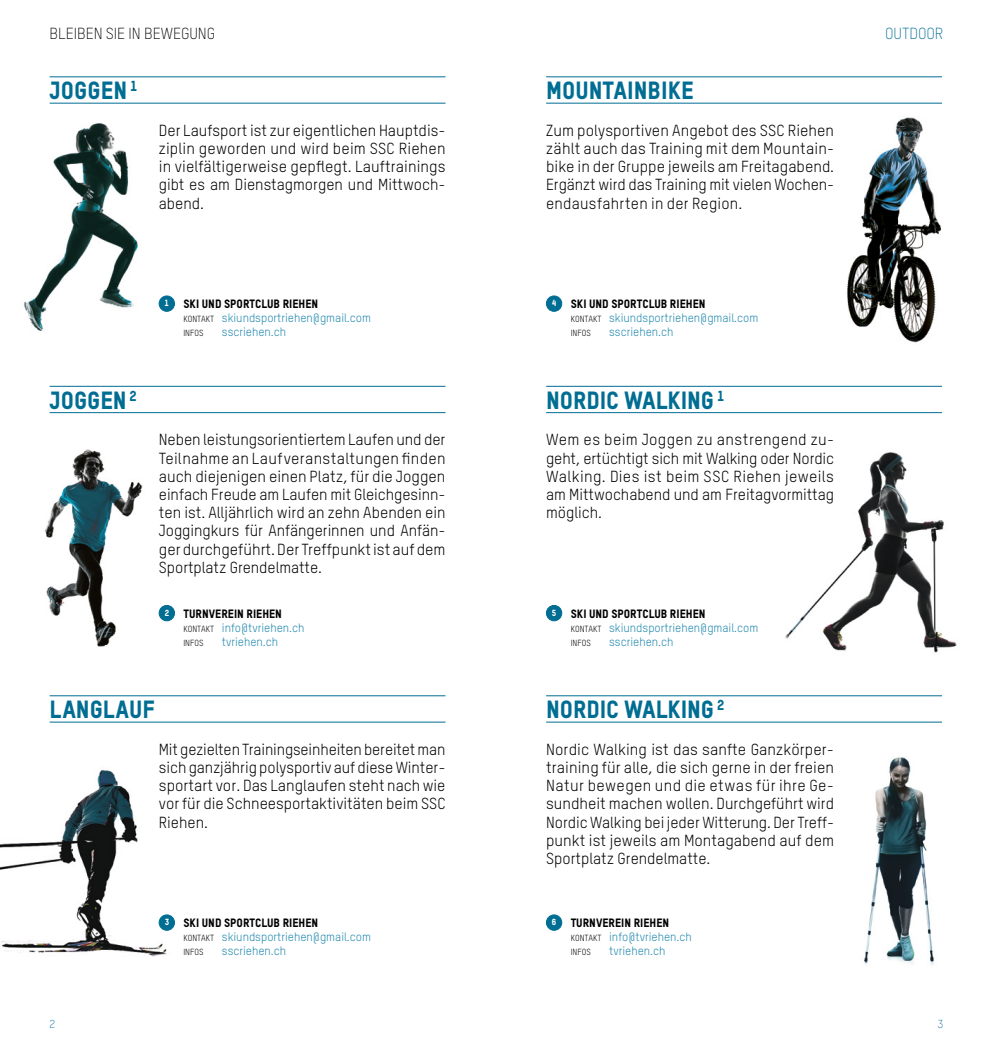
<style>
.page{position:relative;width:993px;height:1042px;background:#fff}
.page>*{position:absolute;margin:0;border:0;box-sizing:border-box;transform-origin:0 0}
.titel{font:24.5px "TSTAR Headline";letter-spacing:-.005em;color:#006d93}
.lauftext{font:15.75px/18.2px "TSTAR";color:#000;text-align:justify}
.t1{font:300 15.75px "TSTAR";letter-spacing:-.005em;color:#000}
.t2{font:300 15.75px "TSTAR";letter-spacing:-.005em;color:#006d93}
.adresse{font:11.9px "TSTAR";color:#2188ae}
.adresse-2{font:11.9px "TSTAR Headline";color:#000}
.t3{font:300 11.38px "TSTAR";color:#006d93}
.adresse-3{font:8.75px "TSTAR";color:#000}
.adresse-4{font:8.75px "TSTAR Headline";color:#fff}
.s1{font-size:8.75px;color:#000}
</style>
<div class="page">
<img style="left:847px;top:117px;width:94px;height:226px">
<img style="left:814px;top:721px;width:128px;height:245px">
<img style="left:785px;top:452px;width:172px;height:201px">
<img style="left:24px;top:123px;width:146px;height:208px">
<img style="left:44px;top:449px;width:127px;height:198px">
<img style="left:0;top:769px;width:175px;height:188px">
<hr style="left:546px;top:77px;width:395px;height:1px;background:#006d93">
<hr style="left:546px;top:103px;width:395px;height:1px;background:#006d93">
<hr style="left:546px;top:386px;width:395px;height:1px;background:#006d93">
<hr style="left:546px;top:412px;width:395px;height:1px;background:#006d93">
<hr style="left:546px;top:695px;width:395px;height:1px;background:#006d93">
<hr style="left:546px;top:722px;width:395px;height:1px;background:#006d93">
<hr style="left:50px;top:77px;width:395px;height:1px;background:#006d93">
<hr style="left:50px;top:103px;width:395px;height:1px;background:#006d93">
<hr style="left:50px;top:386px;width:395px;height:1px;background:#006d93">
<hr style="left:50px;top:412px;width:395px;height:1px;background:#006d93">
<hr style="left:50px;top:695px;width:395px;height:1px;background:#006d93">
<hr style="left:50px;top:722px;width:395px;height:1px;background:#006d93">
<div style="left:546px;top:915px;width:15px;height:15px;background:#006d93;border-radius:50%"></div>
<div style="left:546px;top:914px;width:16px;height:16px;border:1px solid #006d93;border-radius:50%"></div>
<div style="left:546px;top:605px;width:15px;height:16px;background:#006d93;border-radius:50%"></div>
<div style="left:546px;top:605px;width:16px;height:16px;border:1px solid #006d93;border-radius:50%"></div>
<div style="left:546px;top:296px;width:15px;height:15px;background:#006d93;border-radius:50%"></div>
<div style="left:546px;top:296px;width:16px;height:16px;border:1px solid #006d93;border-radius:50%"></div>
<div style="left:159px;top:915px;width:15px;height:15px;background:#006d93;border-radius:50%"></div>
<div style="left:159px;top:914px;width:16px;height:16px;border:1px solid #006d93;border-radius:50%"></div>
<div style="left:159px;top:605px;width:15px;height:16px;background:#006d93;border-radius:50%"></div>
<div style="left:159px;top:605px;width:16px;height:16px;border:1px solid #006d93;border-radius:50%"></div>
<div style="left:159px;top:296px;width:15px;height:15px;background:#006d93;border-radius:50%"></div>
<div style="left:159px;top:296px;width:16px;height:16px;border:1px solid #006d93;border-radius:50%"></div>
<p class="t1" style="left:50px;top:24px;width:167px">BLEIBEN SIE IN BEWEGUNG</p>
<p class="t2" style="left:884px;top:24px;width:60px">OUTDOOR</p>
<p class="titel" style="left:50px;top:75px;width:89px">JOGGEN <sup>1</sup></p>
<p class="lauftext" style="left:159px;top:121px;width:288px">Der Laufsport ist zur eigentlichen Hauptdis&shy;ziplin geworden und wird beim SSC Riehen in vielfältigerweise gepflegt. Lauftrainings gibt es am Dienstagmorgen und Mittwoch&shy;abend.</p>
<p class="titel" style="left:546px;top:75px;width:149px">MOUNTAINBIKE</p>
<p class="lauftext" style="left:546px;top:121px;width:289px">Zum polysportiven Angebot des SSC Riehen zählt auch das Training mit dem Mountain&shy;bike in der Gruppe jeweils am Freitagabend.<br>Ergänzt wird das Training mit vielen Wochen&shy;endausfahrten in der Region.</p>
<p class="adresse-4" style="left:164px;top:298px;width:6px">1</p>
<p class="adresse-2" style="left:183px;top:296px;width:136px">SKI UND SPORTCLUB RIEHEN</p>
<p class="adresse" style="left:183px;top:311px;width:189px"><span class="s1">KONTAKT</span> skiundsportriehen@gmail.com</p>
<p class="adresse-3" style="left:183px;top:328px;width:22px">INFOS</p>
<p class="adresse" style="left:222px;top:325px;width:66px">sscriehen.ch</p>
<p class="adresse-4" style="left:551px;top:298px;width:6px">4</p>
<p class="adresse-2" style="left:570px;top:296px;width:136px">SKI UND SPORTCLUB RIEHEN</p>
<p class="adresse" style="left:570px;top:311px;width:189px"><span class="s1">KONTAKT</span> skiundsportriehen@gmail.com</p>
<p class="adresse-3" style="left:570px;top:328px;width:22px">INFOS</p>
<p class="adresse" style="left:609px;top:325px;width:66px">sscriehen.ch</p>
<p class="titel" style="left:50px;top:385px;width:89px">JOGGEN <sup>2</sup></p>
<p class="lauftext" style="left:159px;top:430px;width:288px">Neben leistungsorientiertem Laufen und der Teilnahme an Laufveranstaltungen finden auch diejenigen einen Platz, für die Joggen einfach Freude am Laufen mit Gleichgesinn&shy;ten ist. Alljährlich wird an zehn Abenden ein Joggingkurs für Anfängerinnen und Anfän&shy;ger durchgeführt. Der Treffpunkt ist auf dem Sportplatz Grendelmatte.</p>
<p class="titel" style="left:546px;top:385px;width:180px">NORDIC WALKING <sup>1</sup></p>
<p class="lauftext" style="left:546px;top:430px;width:289px">Wem es beim Joggen zu anstrengend zu&shy;geht, ertüchtigt sich mit Walking oder Nordic Walking. Dies ist beim SSC Riehen jeweils am Mittwochabend und am Freitagvormittag möglich.</p>
<p class="adresse-4" style="left:165px;top:607px;width:6px">2</p>
<p class="adresse-2" style="left:183px;top:606px;width:100px">TURNVEREIN RIEHEN</p>
<p class="adresse" style="left:183px;top:620px;width:123px"><span class="s1">KONTAKT</span> info@tvriehen.ch</p>
<p class="adresse-3" style="left:183px;top:637px;width:22px">INFOS</p>
<p class="adresse" style="left:222px;top:634px;width:58px">tvriehen.ch</p>
<p class="adresse-4" style="left:551px;top:607px;width:6px">5</p>
<p class="adresse-2" style="left:570px;top:606px;width:136px">SKI UND SPORTCLUB RIEHEN</p>
<p class="adresse" style="left:570px;top:620px;width:189px"><span class="s1">KONTAKT</span> skiundsportriehen@gmail.com</p>
<p class="adresse-3" style="left:570px;top:637px;width:22px">INFOS</p>
<p class="adresse" style="left:609px;top:634px;width:66px">sscriehen.ch</p>
<p class="titel" style="left:50px;top:694px;width:107px">LANGLAUF</p>
<p class="lauftext" style="left:159px;top:740px;width:288px">Mit gezielten Trainingseinheiten bereitet man sich ganzjährig polysportiv auf diese Winter&shy;sportart vor. Das Langlaufen steht nach wie vor für die Schneesportaktivitäten beim SSC Riehen.</p>
<p class="titel" style="left:546px;top:694px;width:180px">NORDIC WALKING <sup>2</sup></p>
<p class="lauftext" style="left:546px;top:740px;width:289px">Nordic Walking ist das sanfte Ganzkörper&shy;training für alle, die sich gerne in der freien Natur bewegen und die etwas für ihre Ge&shy;sundheit machen wollen. Durchgeführt wird Nordic Walking bei jeder Witterung. Der Treff&shy;punkt ist jeweils am Montagabend auf dem Sportplatz Grendelmatte.</p>
<p class="adresse-4" style="left:165px;top:917px;width:6px">3</p>
<p class="adresse-2" style="left:183px;top:915px;width:136px">SKI UND SPORTCLUB RIEHEN</p>
<p class="adresse" style="left:183px;top:929px;width:189px"><span class="s1">KONTAKT</span> skiundsportriehen@gmail.com</p>
<p class="adresse-3" style="left:183px;top:946px;width:22px">INFOS</p>
<p class="adresse" style="left:222px;top:943px;width:66px">sscriehen.ch</p>
<p class="adresse-4" style="left:551px;top:917px;width:6px">6</p>
<p class="adresse-2" style="left:570px;top:915px;width:100px">TURNVEREIN RIEHEN</p>
<p class="adresse" style="left:570px;top:929px;width:123px"><span class="s1">KONTAKT</span> info@tvriehen.ch</p>
<p class="adresse-3" style="left:570px;top:946px;width:22px">INFOS</p>
<p class="adresse" style="left:609px;top:943px;width:58px">tvriehen.ch</p>
<p class="t3" style="left:50px;top:1017px;width:7px">2</p>
<p class="t3" style="left:937px;top:1017px;width:7px">3</p>
</div>
